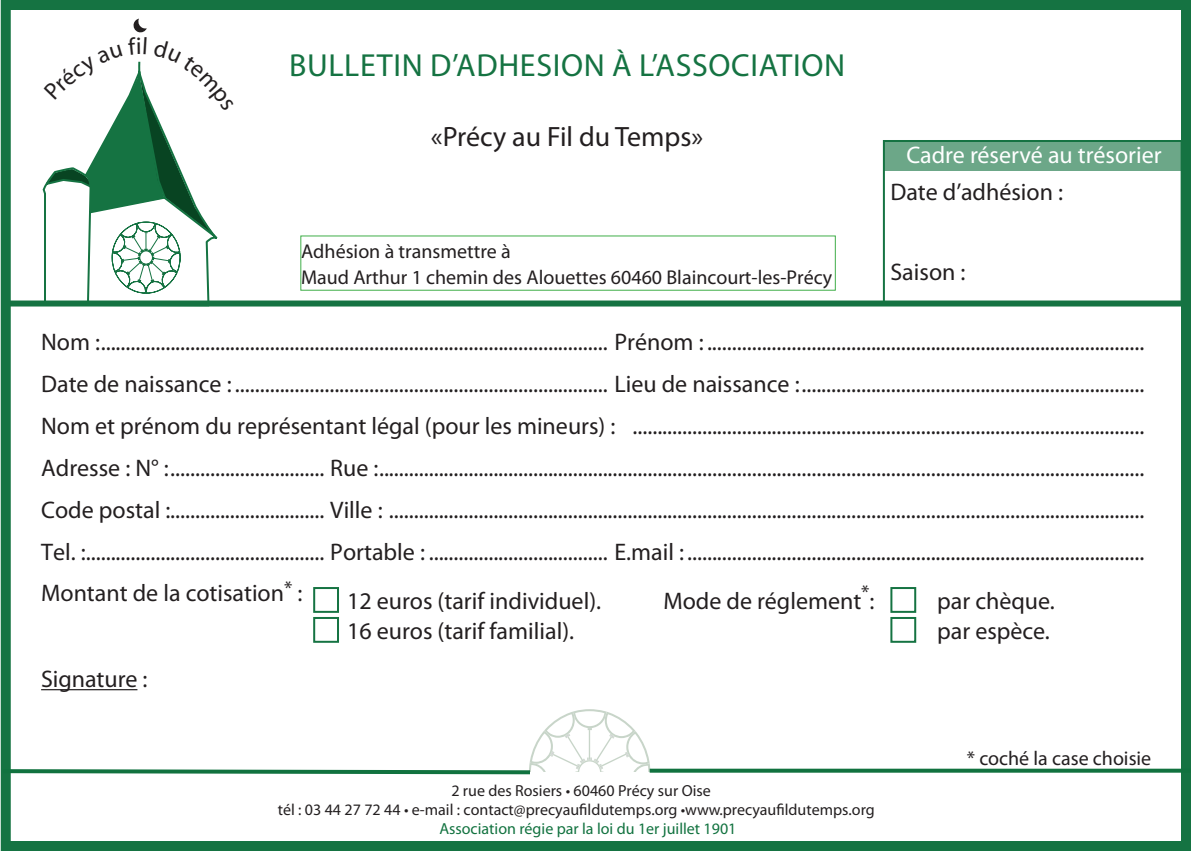
<style>
.page{position:relative;width:1191px;height:851px;background:#fff}
.page>*{position:absolute;margin:0;border:0;box-sizing:border-box;transform-origin:0 0}
.t1{font:32px "Myriad Pro";letter-spacing:.02em;color:#157342}
.t2{font:28px "Myriad Pro";color:#231f20}
.t3{font:24px "Myriad Pro";color:#231f20}
.t4{font:24px "Myriad Pro";color:#fff}
.t5{font:20px "Myriad Pro";color:#231f20}
.t6{font:16px "Optima";color:#231f20}
.t7{font:16px "Optima";color:#11723f}
</style>
<div class="page">
<div style="left:1px;top:0;width:1190px;height:850px;border:10px solid #157342"></div>
<div style="left:8px;top:300px;width:1183px;height:6px;background:#157342"></div>
<svg style="left:650px;top:768px;width:541px;height:4px;fill:#11723f"></svg>
<svg style="left:3px;top:709px;width:647px;height:126px"></svg>
<div style="left:883px;top:140px;width:299px;height:163px;border:2px solid #157342"></div>
<hr style="left:41px;top:689px;width:96px;height:1px;background:#231f20">
<div style="left:313px;top:587px;width:26px;height:25px;border:2px solid #157342"></div>
<div style="left:313px;top:617px;width:26px;height:25px;border:2px solid #157342"></div>
<div style="left:890px;top:587px;width:26px;height:25px;border:2px solid #157342"></div>
<div style="left:890px;top:617px;width:26px;height:25px;border:2px solid #157342"></div>
<div style="left:883px;top:140px;width:298px;height:31px;background:#6ca788"></div>
<svg style="left:44px;top:19px;width:174px;height:275px"></svg>
<p class="t1" style="left:289px;top:46px;width:557px">BULLETIN D’ADHESION À L’ASSOCIATION</p>
<p class="t2" style="left:431px;top:119px;width:274px">«Précy au Fil du Temps»</p>
<p class="t5" style="left:301px;top:238px;width:211px">Adhésion à transmettre à</p>
<p class="t5" style="left:301px;top:264px;width:532px">Maud Arthur 1 chemin des Alouettes 60460 Blaincourt-les-Précy</p>
<p class="t4" style="left:906px;top:140px;width:257px">Cadre réservé au trésorier</p>
<p class="t3" style="left:890px;top:177px;width:174px">Date d’adhésion :</p>
<p class="t3" style="left:890px;top:257px;width:77px">Saison :</p>
<p class="t3" style="left:41px;top:327px;width:1104px">Nom :...................................................................................................... Prénom : ........................................................................................</p>
<p class="t3" style="left:41px;top:369px;width:1104px">Date de naissance : ........................................................................... Lieu de naissance :.....................................................................</p>
<p class="t3" style="left:41px;top:411px;width:1104px">Nom et prénom du représentant légal (pour les mineurs) : .......................................................................................................</p>
<p class="t3" style="left:41px;top:453px;width:1104px">Adresse : N° :............................... Rue :..........................................................................................................................................................</p>
<p class="t3" style="left:41px;top:495px;width:1104px">Code postal :............................... Ville : ........................................................................................................................................................</p>
<p class="t3" style="left:41px;top:537px;width:1104px">Tel. :................................................ Portable : .................................... E.mail : ............................................................................................</p>
<p class="t3" style="left:41px;top:578px;width:263px">Montant de la cotisation<sup>*</sup> :</p>
<p class="t3" style="left:347px;top:586px;width:255px">12 euros (tarif individuel).</p>
<p class="t3" style="left:663px;top:586px;width:213px">Mode de réglement<sup>*</sup>:</p>
<p class="t3" style="left:937px;top:586px;width:119px">par chèque.</p>
<p class="t3" style="left:347px;top:616px;width:228px">16 euros (tarif familial).</p>
<p class="t3" style="left:937px;top:616px;width:114px">par espèce.</p>
<p class="t3" style="left:41px;top:664px;width:108px">Signature :</p>
<p class="t6" style="left:451px;top:780px;width:261px">2 rue des Rosiers • 60460 Précy sur Oise</p>
<p class="t6" style="left:278px;top:799px;width:598px">tél : 03 44 27 72 44 • e-mail : contact@precyaufildutemps.org •www.precyaufildutemps.org</p>
<p class="t7" style="left:439px;top:819px;width:298px">Association régie par la loi du 1er juillet 1901</p>
<p class="t5" style="left:966px;top:746px;width:186px">* coché la case choisie</p>
</div>
